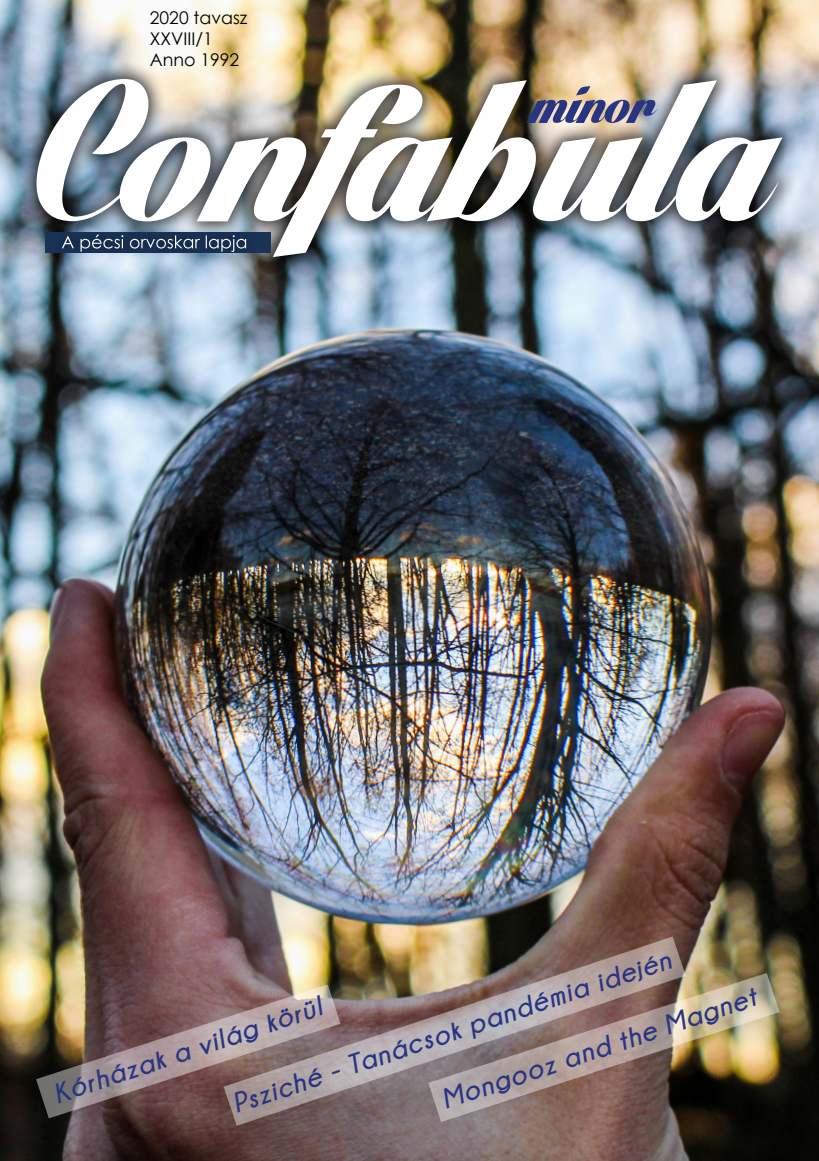
<style>
.page{position:relative;width:819px;height:1161px;background:#fff}
.page>*{position:absolute;margin:0;border:0;box-sizing:border-box;transform-origin:0 0}
.t1{font:57.75px "Lighthouse Personal Use";color:#283583}
.t2{font:italic 700 28px "Champagne&Limousines";color:#283583}
.t3{font:17.5px/21px "Century Gothic";color:#000}
</style>
<div class="page">
<img style="left:0;top:0;width:819px;height:1161px">
<div style="left:18px;top:61px;width:781px;height:214px;background:#000;opacity:.75"></div>
<img style="left:36px;top:79px;width:746px;height:178px">
<div style="left:45px;top:232px;width:225px;height:21px;background:#193256"></div>
<div style="left:52px;top:224px;width:205px;height:39px;background:#000;opacity:.5"></div>
<svg style="left:62px;top:235px;width:184px;height:17px"></svg>
<img style="left:36px;top:984px;width:188px;height:134px">
<img style="left:224px;top:936px;width:461px;height:190px">
<img style="left:428px;top:973px;width:351px;height:149px">
<p class="t3" style="left:150px;top:7px;width:99px">2020 tavasz<br>XXVIII/1<br>Anno 1992</p>
<h1 class="t1" style="left:530px;top:71px;width:125px">minor</h1>
<p class="t2" style="left:229px;top:1091px;width:462px;rotate:-19deg">Psziché - Tanácsok pandémia idején</p>
<p class="t2" style="left:438px;top:1087px;width:331px;rotate:-19deg">Mongooz and the Magnet</p>
<p class="t2" style="left:50px;top:1081px;width:282px;rotate:-19deg">Kórházak a világ körül</p>
</div>
